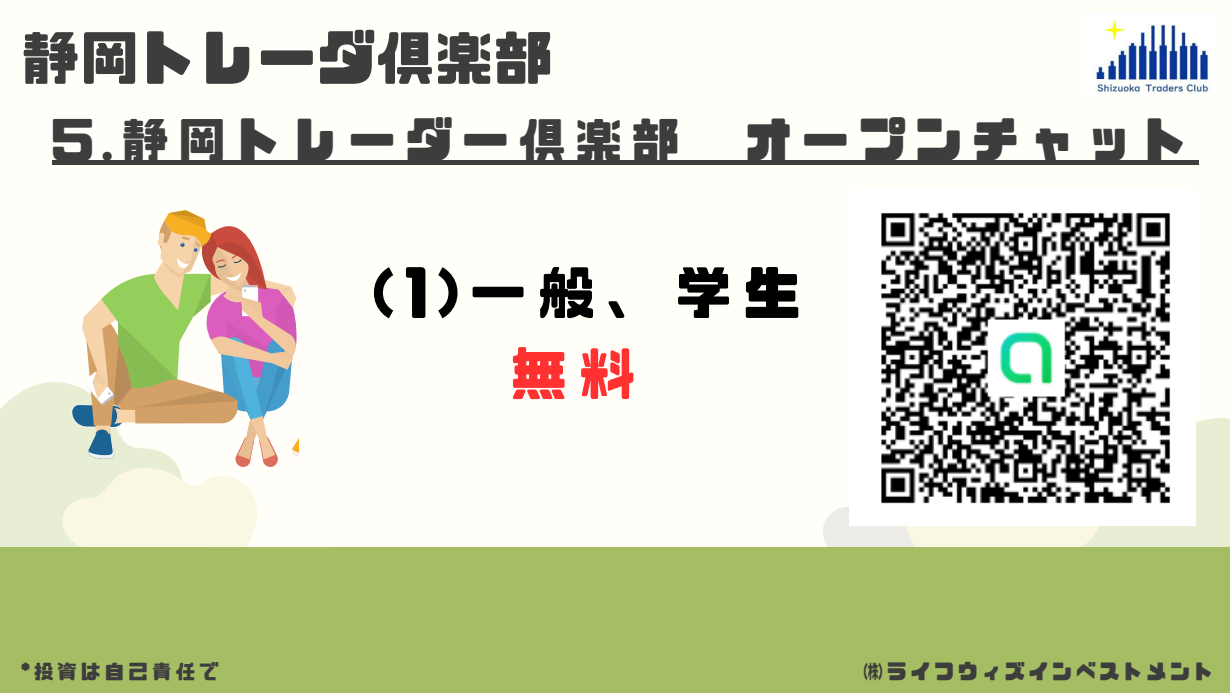
<style>
.page{position:relative;width:1230px;height:693px;background:#fffef9}
.page>*{position:absolute;margin:0;border:0;box-sizing:border-box;transform-origin:0 0}
.t1{font:59.1px "CP Font";color:#3d3d3d}
.t2{font:58px "CP Font";color:#000}
.t3{font:58px "CP Font";color:#ff3131}
.t4{font:48px "CP Font";letter-spacing:.18em;color:#3d3d3d}
.t5{font:20px "CP Font";letter-spacing:.18em;color:#3d3d3d}
</style>
<div class="page">
<div style="left:0;top:548px;width:1230px;height:145px;background:#a5be64"></div>
<svg style="left:823px;top:507px;width:74px;height:40px;background:#eeede9"></svg>
<div style="left:1099px;top:418px;width:131px;height:129px;background:#e8eed3"></div>
<svg style="left:897px;top:526px;width:202px;height:21px;background:#f8f5e1"></svg>
<div style="left:0;top:382px;width:62px;height:165px;background:#e8eed3"></div>
<img style="left:1096px;top:19px;width:113px;height:74px">
<svg style="left:62px;top:210px;width:236px;height:337px"></svg>
<img style="left:850px;top:212px;width:346px;height:313px">
<hr style="left:52px;top:161px;width:1146px;height:4px;background:#3d3d3d">
<p class="t1" style="left:21px;top:29px;width:533px">静岡トレーダ倶楽部</p>
<p class="t4" style="left:52px;top:116px;width:629px">5.静岡トレーダー倶楽部</p>
<p class="t4" style="left:745px;top:116px;width:446px">オープンチャット</p>
<p class="t2" style="left:373px;top:265px;width:424px">(1)一般、学生</p>
<p class="t3" style="left:510px;top:346px;width:128px">無料</p>
<p class="t5" style="left:21px;top:661px;width:199px">*投資は自己責任で</p>
<p class="t5" style="left:863px;top:661px;width:352px">㈱ライフウィズインベストメント</p>
</div>
